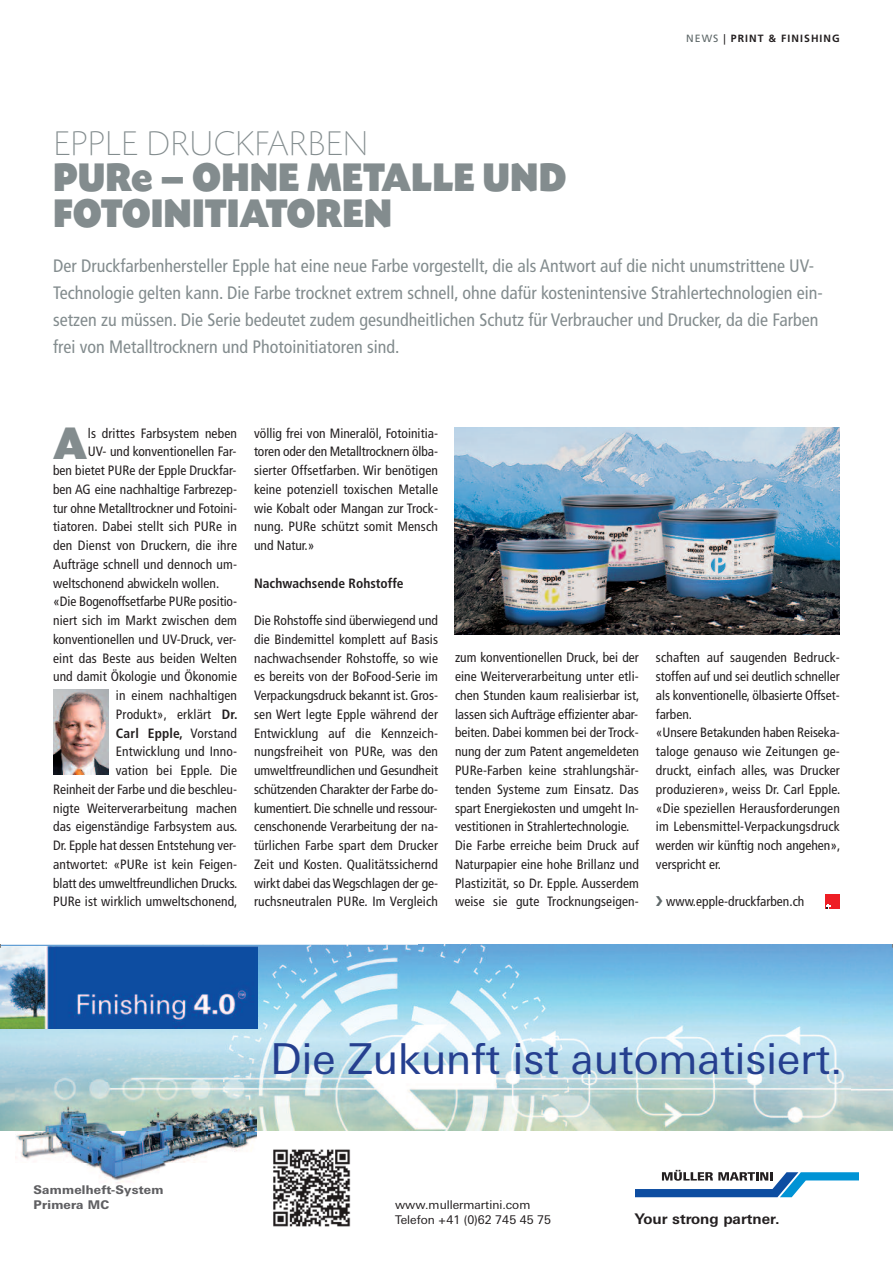
<style>
.page{position:relative;width:893px;height:1263px;background:#fff}
.page>*{position:absolute;margin:0;border:0;box-sizing:border-box;transform-origin:0 0}
.t1{font:48px "Today SB Ultra";color:#838c8e;scale:.9 1}
.t2{font:42.6px "Linotype Univers 430";color:#253f8f}
.t3{font:42px/36px "Today SB Ultra";color:#838c8e;scale:.9 1}
.t4{font:300 expanded 36px "Today SB";letter-spacing:-.01em;color:#838c8e}
.t5{font:condensed 18px/27px "Frutiger LT Std";color:#838c8e}
.t6{font:700 14.7px "Linotype Univers 630";color:#231f20}
.t7{font:condensed 13.5px/18.8px "Frutiger LT Std";letter-spacing:.005em;color:#231f20;text-align:justify}
.t8{font:700 condensed 13.5px "Frutiger LT Std";color:#231f20}
.t9{font:12px/15px "Linotype Univers 430";color:#231f20}
.t10{font:800 12px/15px "Linotype Univers 730";letter-spacing:.02em;color:#5f5f62}
.t11{font:700 10.5px "Frutiger LT Std";letter-spacing:.1em;color:#231f20}
.s1{font-weight:400;color:#60696a}
.s2{font-weight:400}
.s3{font-weight:700}
</style>
<div class="page">
<svg style="left:635px;top:1170px;width:224px;height:27px"></svg>
<img style="left:0;top:945px;width:893px;height:185px">
<img style="left:0;top:946px;width:258px;height:83px">
<img style="left:16px;top:1130px;width:240px;height:53px">
<img style="left:273px;top:1149px;width:78px;height:78px">
<img style="left:455px;top:427px;width:385px;height:208px">
<img style="left:53px;top:689px;width:55px;height:85px">
<div style="left:826px;top:894px;width:14px;height:14px;background:#ee1e24"></div>
<svg style="left:826px;top:904px;width:4px;height:4px"></svg>
<p class="t11" style="left:686px;top:34px;width:155px"><span class="s1">NEWS</span> <span class="s2">|</span> PRINT &amp; FINISHING</p>
<h3 class="t4" style="left:53px;top:122px;width:317px">EPPLE DRUCKFARBEN</h3>
<h3 class="t3" style="left:53px;top:159px;width:572px">PURe – OHNE METALLE UND<br>FOTOINITIATOREN</h3>
<p class="t5" style="left:53px;top:254px;width:771px">Der Druckfarbenhersteller Epple hat eine neue Farbe vorgestellt, die als Antwort auf die nicht unumstrittene UV-Technologie gelten kann. Die Farbe trocknet extrem schnell, ohne dafür kostenintensive Strahlertechnologien ein&shy;setzen zu müssen. Die Serie bedeutet zudem gesundheitlichen Schutz für Verbraucher und Drucker, da die Farben frei von Metalltrocknern und Photoinitiatoren sind.</p>
<p class="t7" style="left:88px;top:424px;width:151px">ls drittes Farbsystem neben</p>
<p class="t7" style="left:88px;top:443px;width:150px">UV- und konventionellen Far-</p>
<p class="t7" style="left:53px;top:462px;width:185px">ben bietet PURe der Epple Druckfar-</p>
<p class="t7" style="left:53px;top:481px;width:185px">ben AG eine nachhaltige Farbrezep-</p>
<p class="t7" style="left:53px;top:499px;width:185px">tur ohne Metalltrockner und Fotoini-</p>
<p class="t7" style="left:53px;top:518px;width:185px">tiatoren. Dabei stellt sich PURe in</p>
<p class="t7" style="left:53px;top:537px;width:185px">den Dienst von Druckern, die ihre</p>
<p class="t7" style="left:53px;top:556px;width:185px">Aufträge schnell und dennoch um-</p>
<p class="t7" style="left:53px;top:574px;width:168px">weltschonend abwickeln wollen.</p>
<p class="t7" style="left:53px;top:593px;width:185px">«Die Bogenoffsetfarbe PURe positio-</p>
<p class="t7" style="left:53px;top:612px;width:185px">niert sich im Markt zwischen dem</p>
<p class="t7" style="left:53px;top:631px;width:185px">konventionellen und UV-Druck, ver-</p>
<p class="t7" style="left:53px;top:649px;width:185px">eint das Beste aus beiden Welten</p>
<p class="t7" style="left:53px;top:668px;width:185px">und damit Ökologie und Ökonomie</p>
<p class="t7" style="left:116px;top:687px;width:123px">in einem nachhaltigen</p>
<p class="t7" style="left:116px;top:706px;width:123px">Produkt», erklärt <span class="s3">Dr.</span></p>
<p class="t8" style="left:116px;top:727px;width:123px">Carl Epple, <span class="s2">Vorstand</span></p>
<p class="t7" style="left:116px;top:743px;width:123px">Entwicklung und Inno-</p>
<p class="t7" style="left:116px;top:762px;width:123px">vation bei Epple. Die</p>
<p class="t7" style="left:53px;top:781px;width:185px">Reinheit der Farbe und die beschleu-</p>
<p class="t7" style="left:53px;top:799px;width:185px">nigte Weiterverarbeitung machen</p>
<p class="t7" style="left:53px;top:818px;width:186px">das eigenständige Farbsystem aus.</p>
<p class="t7" style="left:53px;top:837px;width:185px">Dr. Epple hat dessen Entstehung ver-</p>
<p class="t7" style="left:53px;top:856px;width:185px">antwortet: «PURe ist kein Feigen-</p>
<p class="t7" style="left:53px;top:874px;width:186px">blatt des umweltfreundlichen Drucks.</p>
<p class="t7" style="left:53px;top:893px;width:186px">PURe ist wirklich umweltschonend,</p>
<h1 class="t1" style="left:53px;top:414px;width:39px">A</h1>
<p class="t7" style="left:254px;top:424px;width:185px">völlig frei von Mineralöl, Fotoinitia&shy;toren oder den Metalltrocknern ölba&shy;sierter Offsetfarben. Wir benötigen keine potenziell toxischen Metalle wie Kobalt oder Mangan zur Trock&shy;nung. PURe schützt somit Mensch und Natur.»</p>
<p class="t8" style="left:254px;top:577px;width:151px">Nachwachsende Rohstoffe</p>
<p class="t7" style="left:254px;top:612px;width:185px">Die Rohstoffe sind überwiegend und die Bindemittel komplett auf Basis nachwachsender Rohstoffe, so wie es bereits von der BoFood-Serie im Verpackungsdruck bekannt ist. Gros&shy;sen Wert legte Epple während der Entwicklung auf die Kennzeich&shy;nungsfreiheit von PURe, was den umweltfreundlichen und Gesundheit schützenden Charakter der Farbe do&shy;kumentiert. Die schnelle und ressour&shy;censchonende Verarbeitung der na&shy;türlichen Farbe spart dem Drucker Zeit und Kosten. Qualitätssichernd wirkt dabei dasWegschlagen der ge&shy;ruchsneutralen PURe. Im Vergleich</p>
<p class="t7" style="left:455px;top:649px;width:186px;text-align:left">zum konventionellen Druck, bei der eine Weiterverarbeitung unter etli&shy;chen Stunden kaum realisierbar ist, lassen sich Aufträge effizienter abar&shy;beiten. Dabei kommen bei der Trock&shy;nung der zum Patent angemeldeten PURe-Farben keine strahlungshär&shy;tenden Systeme zum Einsatz. Das spart Energiekosten und umgeht In&shy;vestitionen in Strahlertechnologie.<br>Die Farbe erreiche beim Druck auf Naturpapier eine hohe Brillanz und Plastizität, so Dr. Epple. Ausserdem weise sie gute Trocknungseigen-</p>
<p class="t7" style="left:656px;top:649px;width:186px;text-align:left">schaften auf saugenden Bedruck&shy;stoffen auf und sei deutlich schneller als konventionelle, ölbasierte Offset&shy;farben.<br>«Unsere Betakunden haben Reiseka&shy;taloge genauso wie Zeitungen ge&shy;druckt, einfach alles, was Drucker produzieren», weiss Dr. Carl Epple. «Die speziellen Herausforderungen im Lebensmittel-Verpackungsdruck werden wir künftig noch angehen», verspricht er.</p>
<p class="t7" style="left:666px;top:893px;width:140px">www.epple-druckfarben.ch</p>
<p class="t10" style="left:34px;top:1182px;width:131px">Sammelheft-System<br>Primera MC</p>
<h2 class="t2" style="left:270px;top:1034px;width:574px">Die Zukunft ist automatisiert.</h2>
<p class="t9" style="left:395px;top:1198px;width:157px">www.mullermartini.com<br>Telefon +41 (0)62 745 45 75</p>
<p class="t6" style="left:635px;top:1210px;width:146px">Your strong partner.</p>
</div>
